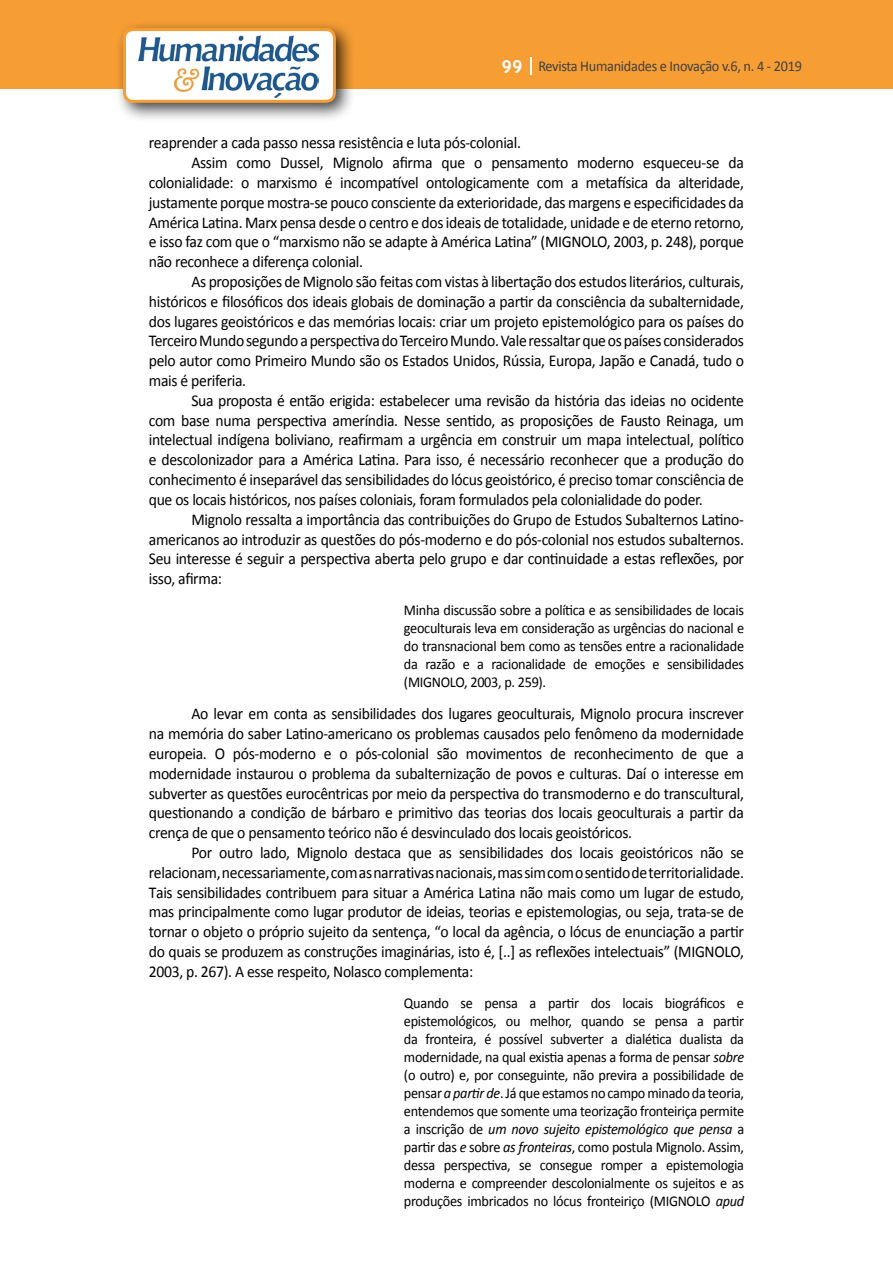
<style>
.page{position:relative;width:893px;height:1263px;background:#fff}
.page>*{position:absolute;margin:0;border:0;box-sizing:border-box;transform-origin:0 0}
.t1{font:16.5px/19.8px "Calibri";letter-spacing:-.02em;color:#000;text-align:justify;scale:.95 1}
.t2{font:15px/18px "Calibri";letter-spacing:-.02em;color:#000;text-align:justify;scale:.95 1}
.t3{font:15px "Calibri";letter-spacing:-.02em;color:#414042;scale:.95 1}
.s1{font-family:"Trebuchet MS";font-weight:700;font-size:18px;color:#fff}
.s2{font-style:italic}
</style>
<div class="page">
<div style="left:0;top:0;width:893px;height:88px;background:#f69e34"></div>
<svg style="left:530px;top:57px;width:2px;height:18px"></svg>
<div style="left:115px;top:20px;width:241px;height:103px;background:#000;opacity:.75"></div>
<div style="left:125px;top:30px;width:209px;height:71px;background:#fff;border-radius:9px"></div>
<img style="left:138px;top:35px;width:181px;height:62px">
<div style="left:123px;top:28px;width:213px;height:75px;border:3px solid #f69e34;border-radius:9px"></div>
<p class="t3" style="left:501px;top:57px;width:318px"><span class="s1">99</span> Revista Humanidades e Inovação v.6, n. 4 - 2019</p>
<p class="t1" style="left:149px;top:133px;width:393px">reaprender a cada passo nessa resistência e luta pós-colonial.</p>
<p class="t1" style="left:191px;top:153px;width:583px">Assim como Dussel, Mignolo afirma que o pensamento moderno esqueceu-se da</p>
<p class="t1" style="left:149px;top:173px;width:628px">colonialidade: o marxismo é incompatível ontologicamente com a metafísica da alteridade,</p>
<p class="t1" style="left:149px;top:193px;width:628px">justamente porque mostra-se pouco consciente da exterioridade, das margens e especificidades da</p>
<p class="t1" style="left:149px;top:212px;width:628px">América Latina. Marx pensa desde o centro e dos ideais de totalidade, unidade e de eterno retorno,</p>
<p class="t1" style="left:149px;top:232px;width:628px">e isso faz com que o “marxismo não se adapte à América Latina” (MIGNOLO, 2003, p. 248), porque</p>
<p class="t1" style="left:149px;top:252px;width:227px">não reconhece a diferença colonial.</p>
<p class="t1" style="left:191px;top:272px;width:583px">As proposições de Mignolo são feitas com vistas à libertação dos estudos literários, culturais,</p>
<p class="t1" style="left:149px;top:292px;width:628px">históricos e filosóficos dos ideais globais de dominação a partir da consciência da subalternidade,</p>
<p class="t1" style="left:149px;top:311px;width:628px">dos lugares geoistóricos e das memórias locais: criar um projeto epistemológico para os países do</p>
<p class="t1" style="left:149px;top:331px;width:628px">Terceiro Mundo segundo a perspectiva do Terceiro Mundo. Vale ressaltar que os países considerados</p>
<p class="t1" style="left:149px;top:351px;width:628px">pelo autor como Primeiro Mundo são os Estados Unidos, Rússia, Europa, Japão e Canadá, tudo o</p>
<p class="t1" style="left:149px;top:371px;width:104px">mais é periferia.</p>
<p class="t1" style="left:191px;top:391px;width:583px">Sua proposta é então erigida: estabelecer uma revisão da história das ideias no ocidente</p>
<p class="t1" style="left:149px;top:410px;width:628px">com base numa perspectiva ameríndia. Nesse sentido, as proposições de Fausto Reinaga, um</p>
<p class="t1" style="left:149px;top:430px;width:628px">intelectual indígena boliviano, reafirmam a urgência em construir um mapa intelectual, político</p>
<p class="t1" style="left:149px;top:450px;width:628px">e descolonizador para a América Latina. Para isso, é necessário reconhecer que a produção do</p>
<p class="t1" style="left:149px;top:470px;width:628px">conhecimento é inseparável das sensibilidades do lócus geoistórico, é preciso tomar consciência de</p>
<p class="t1" style="left:149px;top:490px;width:585px">que os locais históricos, nos países coloniais, foram formulados pela colonialidade do poder.</p>
<p class="t1" style="left:191px;top:509px;width:583px">Mignolo ressalta a importância das contribuições do Grupo de Estudos Subalternos Latino-</p>
<p class="t1" style="left:149px;top:529px;width:628px">americanos ao introduzir as questões do pós-moderno e do pós-colonial nos estudos subalternos.</p>
<p class="t1" style="left:149px;top:549px;width:628px">Seu interesse é seguir a perspectiva aberta pelo grupo e dar continuidade a estas reflexões, por</p>
<p class="t1" style="left:149px;top:569px;width:79px">isso, afirma:</p>
<p class="t2" style="left:404px;top:601px;width:360px">Minha discussão sobre a política e as sensibilidades de locais geoculturais leva em consideração as urgências do nacional e do transnacional bem como as tensões entre a racionalidade da razão e a racionalidade de emoções e sensibilidades (MIGNOLO, 2003, p. 259).</p>
<p class="t1" style="left:149px;top:704px;width:628px;text-indent:43px">Ao levar em conta as sensibilidades dos lugares geoculturais, Mignolo procura inscrever na memória do saber Latino-americano os problemas causados pelo fenômeno da modernidade europeia. O pós-moderno e o pós-colonial são movimentos de reconhecimento de que a modernidade instaurou o problema da subalternização de povos e culturas. Daí o interesse em subverter as questões eurocêntricas por meio da perspectiva do transmoderno e do transcultural, questionando a condição de bárbaro e primitivo das teorias dos locais geoculturais a partir da crença de que o pensamento teórico não é desvinculado dos locais geoistóricos.</p>
<p class="t1" style="left:149px;top:843px;width:628px;text-indent:43px">Por outro lado, Mignolo destaca que as sensibilidades dos locais geoistóricos não se relacionam, necessariamente, com as narrativas nacionais, mas sim com o sentido de territorialidade.<br>Tais sensibilidades contribuem para situar a América Latina não mais como um lugar de estudo, mas principalmente como lugar produtor de ideias, teorias e epistemologias, ou seja, trata-se de tornar o objeto o próprio sujeito da sentença, “o local da agência, o lócus de enunciação a partir do quais se produzem as construções imaginárias, isto é, [..] as reflexões intelectuais” (MIGNOLO, 2003, p. 267). A esse respeito, Nolasco complementa:</p>
<p class="t2" style="left:404px;top:994px;width:360px">Quando se pensa a partir dos locais biográficos e epistemológicos, ou melhor, quando se pensa a partir da fronteira, é possível subverter a dialética dualista da modernidade, na qual existia apenas a forma de pensar <span class="s2">sobre </span>(o outro) e, por conseguinte, não previra a possibilidade de pensar <span class="s2">a partir de</span>. Já que estamos no campo minado da teoria, entendemos que somente uma teorização fronteiriça permite a inscrição de <span class="s2">um novo sujeito epistemológico que pensa</span> a partir das <span class="s2">e</span> sobre <span class="s2">as fronteiras</span>, como postula Mignolo. Assim, dessa perspectiva, se consegue romper a epistemologia moderna e compreender descolonialmente os sujeitos e as produções imbricados no lócus fronteiriço (MIGNOLO <span class="s2">apud</span></p>
</div>
